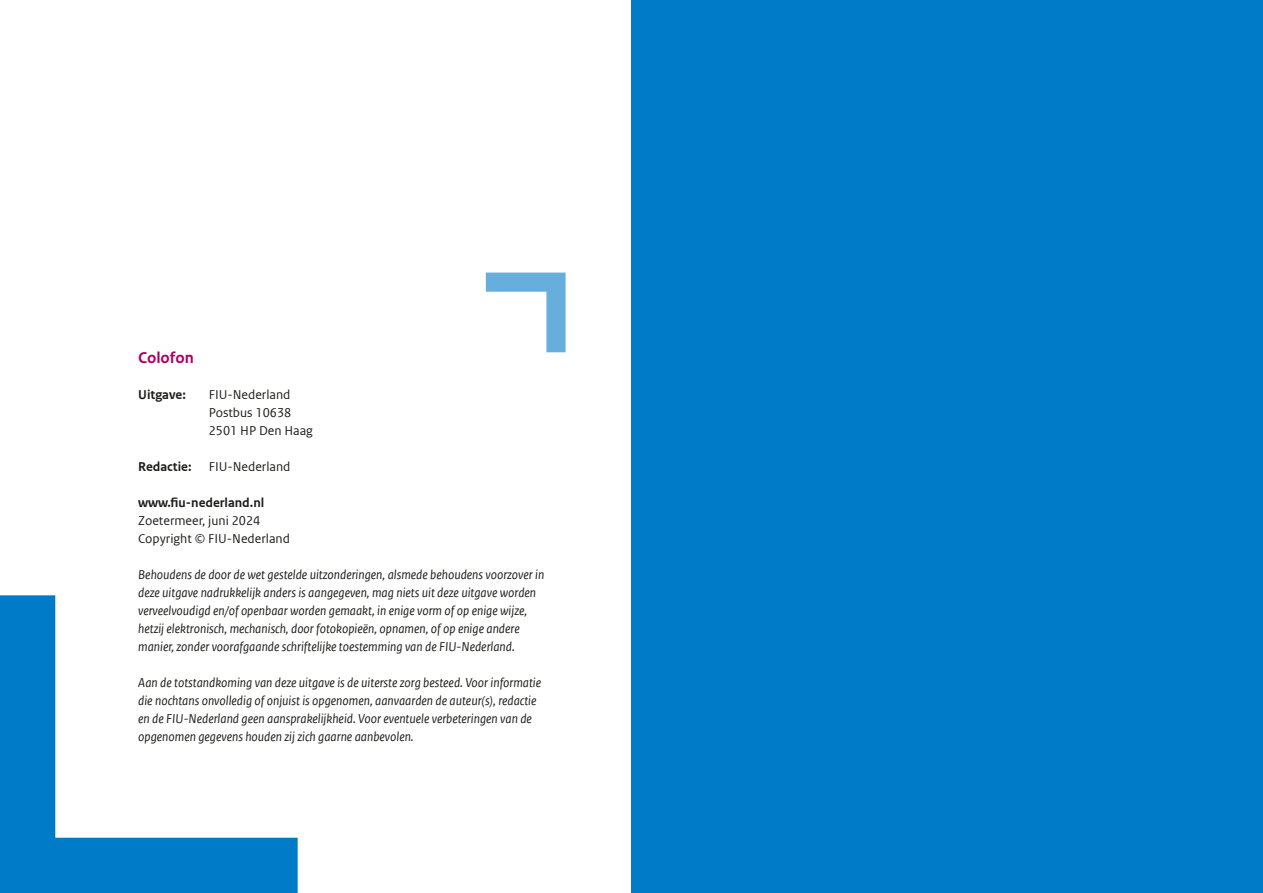
<style>
.page{position:relative;width:1263px;height:893px;background:#fff}
.page>*{position:absolute;margin:0;border:0;box-sizing:border-box;transform-origin:0 0}
.H4_-_Tussenkop{font:700 16.5px "Rijksoverheid Sans Text";color:#a90061}
.P_-_Platte_tekst_zonder_wit_na{font:italic 13.5px/18px "Rijksoverheid Sans Web Text";color:#1d1d1b}
.P_-_Platte_tekst_zonder_wit_na-2{font:13.5px "Rijksoverheid Sans Web Text";color:#1d1d1b}
.P_-_Platte_tekst_zonder_wit_na-3{font:700 13.5px "Rijksoverheid Sans Web Text";color:#1d1d1b}
</style>
<div class="page">
<div style="left:631px;top:0;width:632px;height:893px;background:#007bc7"></div>
<svg style="left:0;top:595px;width:298px;height:298px"></svg>
<svg style="left:486px;top:273px;width:80px;height:79px"></svg>
<h4 class="H4_-_Tussenkop" style="left:138px;top:348px;width:57px">Colofon</h4>
<p class="P_-_Platte_tekst_zonder_wit_na-3" style="left:138px;top:387px;width:49px">Uitgave:</p>
<p class="P_-_Platte_tekst_zonder_wit_na-2" style="left:209px;top:386px;width:83px">FIU-Nederland</p>
<p class="P_-_Platte_tekst_zonder_wit_na-2" style="left:209px;top:404px;width:84px">Postbus 10638</p>
<p class="P_-_Platte_tekst_zonder_wit_na-2" style="left:209px;top:422px;width:106px">2501 HP Den Haag</p>
<p class="P_-_Platte_tekst_zonder_wit_na-3" style="left:138px;top:459px;width:55px">Redactie:</p>
<p class="P_-_Platte_tekst_zonder_wit_na-2" style="left:209px;top:458px;width:83px">FIU-Nederland</p>
<p class="P_-_Platte_tekst_zonder_wit_na-3" style="left:138px;top:495px;width:128px">www.fiu-nederland.nl</p>
<p class="P_-_Platte_tekst_zonder_wit_na-2" style="left:138px;top:512px;width:124px">Zoetermeer, juni 2024</p>
<p class="P_-_Platte_tekst_zonder_wit_na-2" style="left:138px;top:530px;width:153px">Copyright © FIU-Nederland</p>
<p class="P_-_Platte_tekst_zonder_wit_na" style="left:138px;top:565px;width:408px">Behoudens de door de wet gestelde uitzonderingen, alsmede behoudens voorzover in deze uitgave nadrukkelijk anders is aangegeven, mag niets uit deze uitgave worden verveelvoudigd en/of openbaar worden gemaakt, in enige vorm of op enige wijze, hetzij elektronisch, mechanisch, door fotokopieën, opnamen, of op enige andere manier, zonder voorafgaande schriftelijke toestemming van de FIU-Nederland.</p>
<p class="P_-_Platte_tekst_zonder_wit_na" style="left:138px;top:673px;width:404px">Aan de totstandkoming van deze uitgave is de uiterste zorg besteed. Voor informatie die nochtans onvolledig of onjuist is opgenomen, aanvaarden de auteur(s), redactie en de FIU-Nederland geen aansprakelijkheid. Voor eventuele verbeteringen van de opgenomen gegevens houden zij zich gaarne aanbevolen.</p>
</div>
